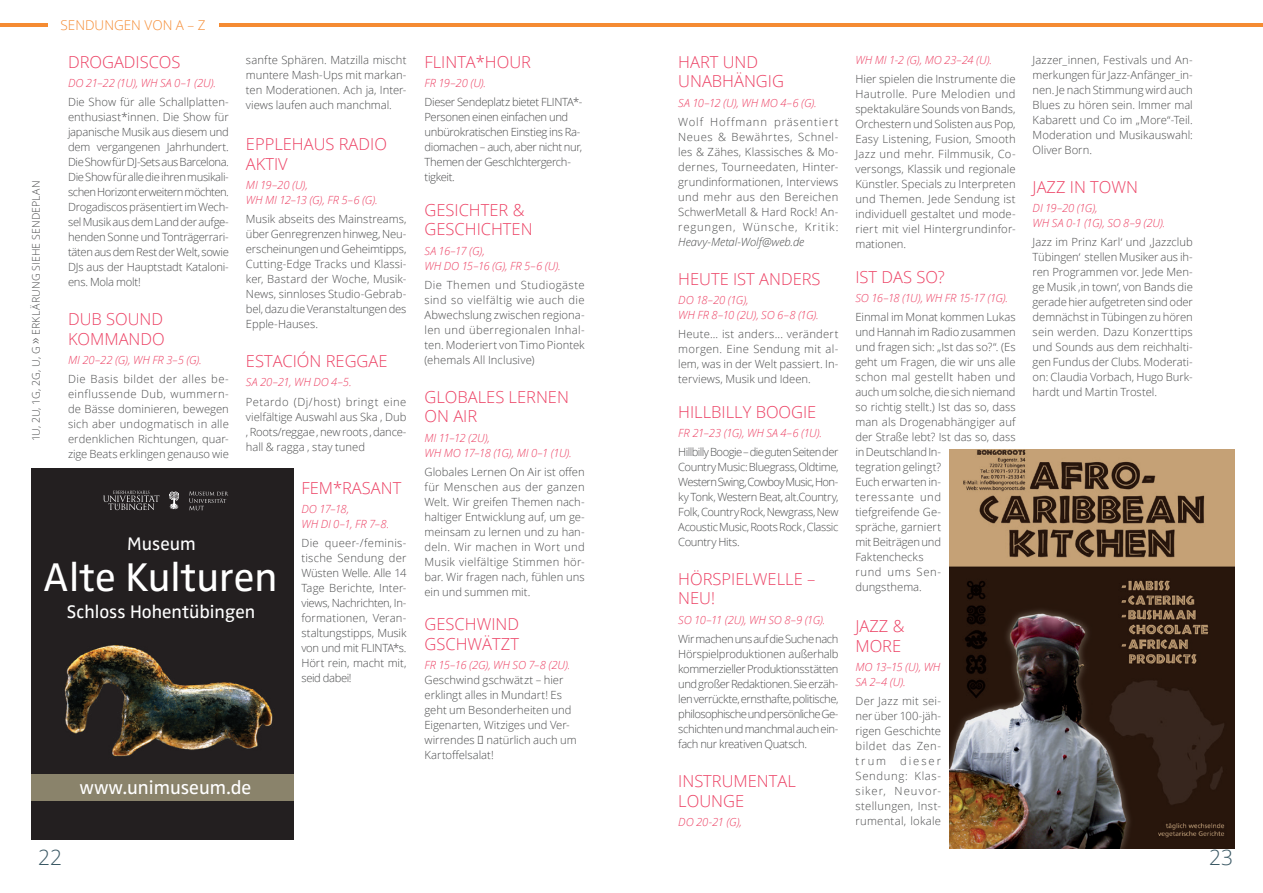
<style>
.page{position:relative;width:1263px;height:893px;background:#fff}
.page>*{position:absolute;margin:0;border:0;box-sizing:border-box;transform-origin:0 0}
.t1{font:41.4px "Zwo OT";color:#fff}
.t2{font:300 21px "Open Sans";color:#395763}
.t3{font:19.65px "Zwo OT";color:#fff}
.t4{font:18.9px "Zwo OT";color:#fff}
.t5{font:300 16.5px/19.5px "Open Sans";color:#ec4063}
.t6{font:300 13.5px "Open Sans";color:#f58b32}
.t7{font:300 11.25px/15px "Open Sans";letter-spacing:-.005em;color:#4b4c4d;text-align:justify}
.t8{font:italic 300 11.25px/15px "Open Sans";letter-spacing:-.01em;color:#ec4063}
.t9{font:300 11.25px/15px "Open Sans";letter-spacing:-.03em;color:#4b4c4d}
.t10{font:italic 300 11.25px/15px "Open Sans";letter-spacing:-.07em;color:#ec4063}
.t11{font:italic 300 11.25px/15px "Open Sans";letter-spacing:-.04em;color:#ec4063}
.t12{font:italic 300 11.25px "Open Sans";letter-spacing:-.005em;color:#4b4c4d}
.t13{font:300 10.5px "Open Sans";letter-spacing:.02em;color:#4b4c4d}
.s1{font-size:15px}
</style>
<div class="page">
<img style="left:950px;top:449px;width:284px;height:399px">
<div style="left:31px;top:468px;width:263px;height:372px;background:#231f20"></div>
<img style="left:31px;top:645px;width:263px;height:130px">
<div style="left:31px;top:775px;width:263px;height:26px;background:#8a836b"></div>
<svg style="left:103px;top:491px;width:57px;height:19px"></svg>
<svg style="left:169px;top:492px;width:10px;height:17px"></svg>
<svg style="left:189px;top:491px;width:39px;height:19px"></svg>
<hr style="left:0;top:23px;width:1263px;height:3px;background:#f58b32">
<div style="left:48px;top:13px;width:171px;height:20px;background:#fff"></div>
<p class="t6" style="left:61px;top:15px;width:146px">SENDUNGEN VON A – Z</p>
<p class="t7" style="left:246px;top:52px;width:162px">sanfte Sphären. Matzilla mischt muntere Mash-Ups mit markan&shy;ten Moderationen. Ach ja, Inter&shy;views laufen auch manchmal.</p>
<h3 class="t5" style="left:246px;top:134px;width:143px">EPPLEHAUS RADIO<br>AKTIV</h3>
<p class="t8" style="left:246px;top:177px;width:133px">MI 19–20 (U),<br>WH MI 12–13 (G), FR 5–6 (G).</p>
<p class="t7" style="left:246px;top:211px;width:162px">Musik abseits des Mainstreams, über Genregrenzen hinweg, Neu&shy;erscheinungen und Geheimtipps, Cutting-Edge Tracks und Klassi&shy;ker, Bastard der Woche, Musik-News, sinnloses Studio-Gebrab&shy;bel, dazu die Veranstaltungen des Epple-Hauses.</p>
<h3 class="t5" style="left:246px;top:351px;width:143px">ESTACIÓN REGGAE</h3>
<p class="t8" style="left:246px;top:374px;width:107px">SA 20–21, WH DO 4–5.</p>
<p class="t7" style="left:246px;top:394px;width:162px">Petardo (Dj/host) bringt eine vielfältige Auswahl aus Ska , Dub , Roots/reggae , new roots , dance&shy;hall &amp; ragga , stay tuned</p>
<h3 class="t5" style="left:301px;top:478px;width:101px">FEM*RASANT</h3>
<p class="t8" style="left:301px;top:501px;width:89px">DO 17–18,<br>WH DI 0–1, FR 7–8.</p>
<p class="t7" style="left:301px;top:535px;width:107px">Die queer-/feminis&shy;tische Sendung der Wüsten Welle. Alle 14<br>Tage Berichte, Inter&shy;views, Nachrichten, In&shy;formationen, Veran&shy;staltungstipps, Musik von und mit FLINTA*s.<br>Hört rein, macht mit, seid dabei!</p>
<h3 class="t5" style="left:68px;top:52px;width:114px">DROGADISCOS</h3>
<p class="t8" style="left:68px;top:75px;width:149px">DO 21–22 (1U), WH SA 0–1 (2U).</p>
<p class="t7" style="left:68px;top:95px;width:162px">Die Show für alle Schallplatten&shy;enthusiast*innen. Die Show für japanische Musik aus diesem und dem vergangenen Jahrhundert.<br>Die Show für DJ-Sets aus Barcelona.<br>Die Show für alle die ihren musikali&shy;schen Horizont erweitern möchten.<br>Drogadiscos präsentiert im Wech&shy;sel Musik aus dem Land der aufge&shy;henden Sonne und Tonträgerrari&shy;täten aus dem Rest der Welt, sowie DJs aus der Hauptstadt Kataloni&shy;ens. Mola molt!</p>
<h3 class="t5" style="left:68px;top:309px;width:98px">DUB SOUND<br>KOMMANDO</h3>
<p class="t8" style="left:68px;top:352px;width:135px">MI 20–22 (G), WH FR 3–5 (G).</p>
<p class="t7" style="left:68px;top:372px;width:162px">Die Basis bildet der alles be&shy;einflussende Dub, wummern&shy;de Bässe dominieren, bewegen sich aber undogmatisch in alle erdenklichen Richtungen, quar&shy;zige Beats erklingen genauso wie</p>
<p class="t13" style="left:29px;top:441px;width:263px;rotate:-90deg">1U, 2U, 1G, 2G, U, G <span class="s1">»</span> ERKLÄRUNG SIEHE SENDEPLAN</p>
<h3 class="t4" style="left:127px;top:533px;width:70px">Museum</h3>
<h1 class="t1" style="left:43px;top:553px;width:236px">Alte Kulturen</h1>
<h3 class="t4" style="left:67px;top:600px;width:190px">Schloss Hohentübingen</h3>
<h3 class="t3" style="left:79px;top:776px;width:173px">www.unimuseum.de</h3>
<h3 class="t5" style="left:424px;top:52px;width:108px">FLINTA*HOUR</h3>
<p class="t8" style="left:424px;top:75px;width:63px">FR 19–20 (U).</p>
<p class="t9" style="left:424px;top:95px;width:159px">Dieser Sendeplatz bietet FLINTA*-<br>Personen einen einfachen und unbürokratischen Einstieg ins Ra&shy;diomachen – auch, aber nicht nur,<br>Themen der Geschlchtergerch&shy;tigkeit.</p>
<h3 class="t5" style="left:424px;top:200px;width:110px">GESICHTER &amp;<br>GESCHICHTEN</h3>
<p class="t11" style="left:424px;top:243px;width:138px">SA 16–17 (G),<br>WH DO 15–16 (G), FR 5–6 (U).</p>
<p class="t7" style="left:424px;top:277px;width:162px">Die Themen und Studiogäste sind so vielfältig wie auch die Abwechslung zwischen regiona&shy;len und überregionalen Inhal&shy;ten. Moderiert von Timo Piontek (ehemals All Inclusive)</p>
<h3 class="t5" style="left:424px;top:387px;width:146px">GLOBALES LERNEN<br>ON AIR</h3>
<p class="t10" style="left:424px;top:430px;width:149px">MI 11–12 (2U),<br>WH MO 17–18 (1G), MI 0–1 (1U).</p>
<p class="t7" style="left:424px;top:464px;width:162px">Globales Lernen On Air ist offen für Menschen aus der ganzen Welt. Wir greifen Themen nach&shy;haltiger Entwicklung auf, um ge&shy;meinsam zu lernen und zu han&shy;deln. Wir machen in Wort und Musik vielfältige Stimmen hör&shy;bar. Wir fragen nach, fühlen uns ein und summen mit.</p>
<h3 class="t5" style="left:424px;top:614px;width:96px">GESCHWIND<br>GSCHWÄTZT</h3>
<p class="t8" style="left:424px;top:657px;width:147px">FR 15–16 (2G), WH SO 7–8 (2U).</p>
<p class="t7" style="left:424px;top:672px;width:154px;text-align:left">Geschwind gschwätzt – hier erklingt alles in Mundart! Es geht um Besonderheiten und<br>Eigenarten, Witziges und Ver&shy;wirrendes ‐ natürlich auch um<br>Kartoffelsalat!</p>
<h3 class="t5" style="left:678px;top:52px;width:107px">HART UND<br>UNABHÄNGIG</h3>
<p class="t8" style="left:678px;top:95px;width:140px">SA 10–12 (U), WH MO 4–6 (G).</p>
<p class="t7" style="left:678px;top:114px;width:162px">Wolf Hoffmann präsentiert Neues &amp; Bewährtes, Schnel&shy;les &amp; Zähes, Klassisches &amp; Mo&shy;dernes, Tourneedaten, Hinter&shy;grundinformationen, Interviews und mehr aus den Bereichen SchwerMetall &amp; Hard Rock! An&shy;regungen, Wünsche, Kritik:</p>
<p class="t12" style="left:678px;top:234px;width:128px">Heavy-Metal-Wolf@web.de</p>
<h3 class="t5" style="left:678px;top:268px;width:144px">HEUTE IST ANDERS</h3>
<p class="t8" style="left:678px;top:292px;width:142px">DO 18–20 (1G),<br>WH FR 8–10 (2U), SO 6–8 (1G).</p>
<p class="t7" style="left:678px;top:326px;width:162px">Heute... ist anders... verändert morgen. Eine Sendung mit al&shy;lem, was in der Welt passiert. In&shy;terviews, Musik und Ideen.</p>
<h3 class="t5" style="left:678px;top:401px;width:140px">HILLBILLY BOOGIE</h3>
<p class="t8" style="left:678px;top:425px;width:145px">FR 21–23 (1G), WH SA 4–6 (1U).</p>
<p class="t7" style="left:678px;top:444px;width:162px">Hillbilly Boogie – die guten Seiten der Country Music: Bluegrass, Oldtime, Western Swing, Cowboy Music, Hon&shy;ky Tonk, Western Beat, alt.Country, Folk, Country Rock, Newgrass, New Acoustic Music, Roots Rock , Classic Country Hits.</p>
<h3 class="t5" style="left:678px;top:569px;width:139px">HÖRSPIELWELLE –<br>NEU!</h3>
<p class="t8" style="left:678px;top:612px;width:149px">SO 10–11 (2U), WH SO 8–9 (1G).</p>
<p class="t7" style="left:678px;top:631px;width:162px">Wir machen uns auf die Suche nach Hörspielproduktionen außerhalb kommerzieller Produktionsstätten und großer Redaktionen. Sie erzäh&shy;len verrückte, ernsthafte, politische, philosophische und persönliche Ge&shy;schichten und manchmal auch ein&shy;fach nur kreativen Quatsch.</p>
<h3 class="t5" style="left:678px;top:771px;width:119px">INSTRUMENTAL<br>LOUNGE</h3>
<p class="t8" style="left:678px;top:814px;width:65px">DO 20-21 (G),</p>
<p class="t8" style="left:855px;top:52px;width:138px">WH MI 1-2 (G), MO 23–24 (U).</p>
<p class="t7" style="left:855px;top:71px;width:162px">Hier spielen die Instrumente die Hautrolle. Pure Melodien und spektakuläre Sounds von Bands, Orchestern und Solisten aus Pop, Easy Listening, Fusion, Smooth Jazz und mehr. Filmmusik, Co&shy;versongs, Klassik und regionale Künstler. Specials zu Interpreten und Themen. Jede Sendung ist individuell gestaltet und mode&shy;riert mit viel Hintergrundinfor&shy;mationen.</p>
<h3 class="t5" style="left:855px;top:266px;width:91px">IST DAS SO?</h3>
<p class="t10" style="left:855px;top:290px;width:154px">SO 16–18 (1U), WH FR 15-17 (1G).</p>
<p class="t7" style="left:855px;top:309px;width:162px;text-align:left">Einmal im Monat kommen Lukas und Hannah im Radio zusammen und fragen sich: „Ist das so?“. (Es geht um Fragen, die wir uns alle schon mal gestellt haben und auch um solche, die sich niemand so richtig stellt.) Ist das so, dass man als Drogenabhängiger auf der Straße lebt? Ist das so, dass in Deutschland In-<br>tegration gelingt?<br>Euch erwarten in-<br>teressante und<br>tiefgreifende Ge-<br>spräche, garniert<br>mit Beiträgen und<br>Faktenchecks<br>rund ums Sen-<br>dungsthema.</p>
<h3 class="t5" style="left:855px;top:616px;width:51px">JAZZ &amp;<br>MORE</h3>
<p class="t8" style="left:855px;top:659px;width:86px">MO 13–15 (U), WH<br>SA 2–4 (U).</p>
<p class="t7" style="left:855px;top:693px;width:87px">Der Jazz mit sei&shy;ner über 100-jäh&shy;rigen Geschichte bildet das Zen&shy;trum dieser Sendung: Klas&shy;siker, Neuvor&shy;stellungen, Inst&shy;rumental, lokale</p>
<p class="t7" style="left:1033px;top:52px;width:162px">Jazzer_innen, Festivals und An&shy;merkungen für Jazz-Anfänger_in&shy;nen. Je nach Stimmung wird auch Blues zu hören sein. Immer mal Kabarett und Co im „More“-Teil.<br>Moderation und Musikauswahl:<br>Oliver Born.</p>
<h3 class="t5" style="left:1033px;top:176px;width:107px">JAZZ IN TOWN</h3>
<p class="t8" style="left:1033px;top:200px;width:134px">DI 19–20 (1G),<br>WH SA 0-1 (1G), SO 8–9 (2U).</p>
<p class="t7" style="left:1033px;top:234px;width:162px">Jazz im Prinz Karl‘ und ‚Jazzclub Tübingen‘ stellen Musiker aus ih&shy;ren Programmen vor. Jede Men&shy;ge Musik ‚in town‘, von Bands die gerade hier aufgetreten sind oder demnächst in Tübingen zu hören sein werden. Dazu Konzerttips und Sounds aus dem reichhalti&shy;gen Fundus der Clubs. Moderati&shy;on: Claudia Vorbach, Hugo Burk&shy;hardt und Martin Trostel.</p>
<h2 class="t2" style="left:38px;top:843px;width:25px">22</h2>
<h2 class="t2" style="left:1209px;top:843px;width:26px">23</h2>
</div>
